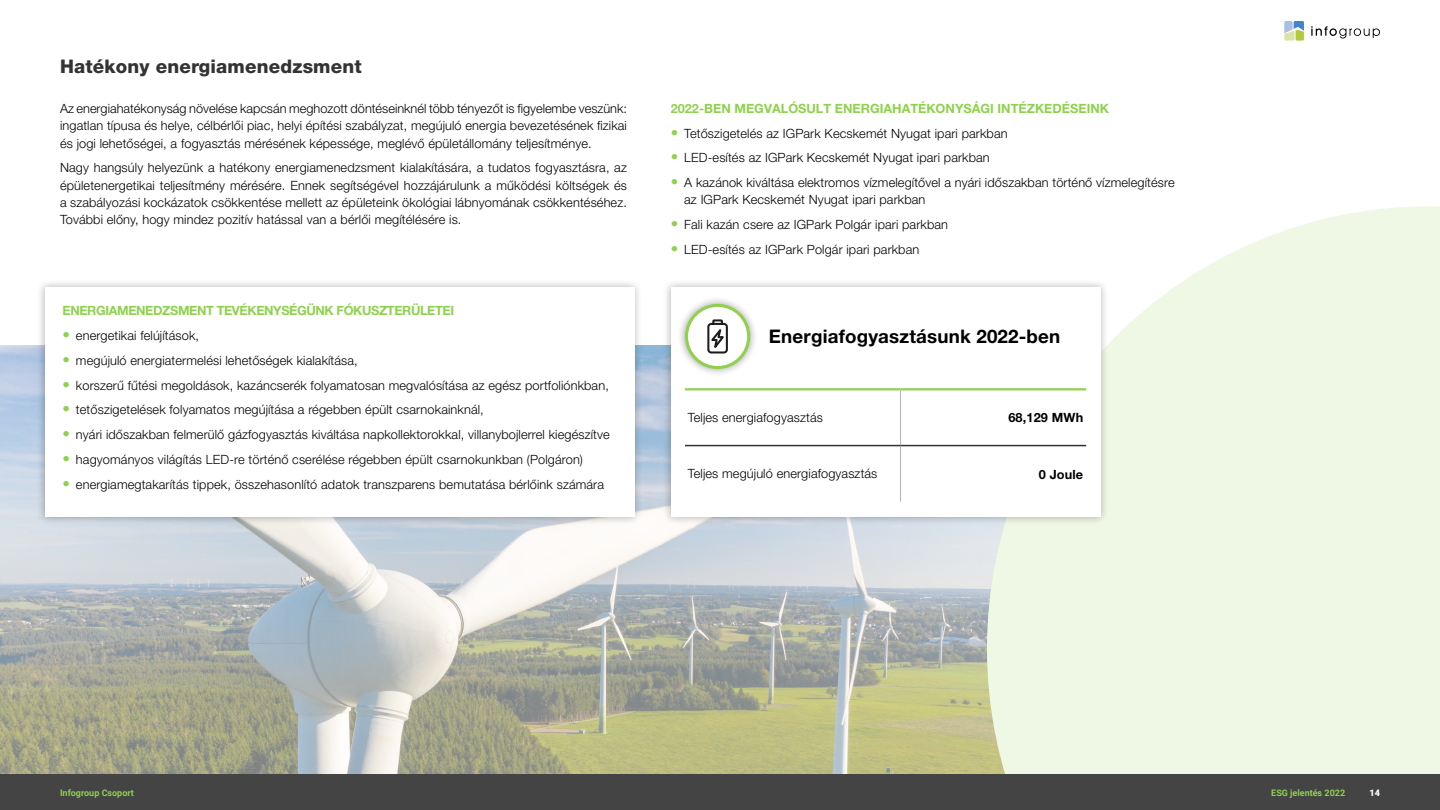
<style>
.page{position:relative;width:1440px;height:810px;background:#fff}
.page>*{position:absolute;margin:0;border:0;box-sizing:border-box;transform-origin:0 0}
.t1{font:700 18.75px "Helvetica Neue LT Pro";letter-spacing:.01em;color:#000}
.t2{font:800 18.75px "Helvetica Neue LT Pro";letter-spacing:.01em;color:#333}
.t3{font:300 12.75px/17.2px "Helvetica Neue LT Pro";letter-spacing:.01em;color:#000;text-align:justify}
.t4{font:700 12.75px "Helvetica Neue LT Pro";color:#8fd14f}
.t5{font:700 12.75px "Helvetica Neue LT Pro";letter-spacing:-.03em;color:#8fd14f}
.t6{font:700 12.75px "Helvetica Neue LT Pro";letter-spacing:.01em;color:#000}
.t7{font:700 9px "Roboto";color:#8fd14f}
.t8{font:900 9px "Roboto";color:#fff}
.s1{font-weight:700;font-size:15px;color:#8fd14f}
</style>
<div class="page">
<img style="left:0;top:345px;width:987px;height:430px">
<svg style="left:987px;top:206px;width:453px;height:569px;background:#f0f8e6"></svg>
<div style="left:36px;top:279px;width:607px;height:246px;background:#000;opacity:.3"></div>
<div style="left:45px;top:287px;width:589px;height:230px;background:#fff"></div>
<div style="left:662px;top:279px;width:447px;height:246px;background:#000;opacity:.3"></div>
<div style="left:671px;top:287px;width:430px;height:230px;background:#fff"></div>
<hr style="left:685px;top:388px;width:216px;height:2px;background:#8fd14f">
<hr style="left:901px;top:388px;width:185px;height:2px;background:#8fd14f">
<hr style="left:900px;top:390px;width:1px;height:55px;background:#b3b3b3">
<hr style="left:900px;top:446px;width:1px;height:56px;background:#b3b3b3">
<hr style="left:685px;top:445px;width:216px;height:1px;background:#333">
<hr style="left:901px;top:445px;width:185px;height:1px;background:#333">
<div style="left:677px;top:296px;width:81px;height:81px;background:#000;opacity:.38"></div>
<div style="left:687px;top:305px;width:62px;height:63px;background:#fff;border-radius:50%"></div>
<div style="left:685px;top:304px;width:65px;height:65px;border:3px solid #8fd14f;border-radius:50%"></div>
<svg style="left:707px;top:319px;width:21px;height:35px"></svg>
<div style="left:0;top:775px;width:1440px;height:35px;background:#434443"></div>
<svg style="left:1311px;top:26px;width:69px;height:12px"></svg>
<svg style="left:1284px;top:21px;width:20px;height:20px"></svg>
<h1 class="t2" style="left:60px;top:56px;width:303px">Hatékony energiamenedzsment</h1>
<p class="t3" style="left:60px;top:100px;width:569px">Az energiahatékonyság növelése kapcsán meghozott döntéseinknél több tényezőt is figyelembe veszünk: ingatlan típusa és helye, célbérlői piac, helyi építési szabályzat, megújuló energia bevezetésének fizikai és jogi lehetőségei, a fogyasztás mérésének képessége, meglévő épületállomány teljesítménye.</p>
<p class="t3" style="left:60px;top:159px;width:569px">Nagy hangsúly helyezünk a hatékony energiamenedzsment kialakítására, a tudatos fogyasztásra, az épületenergetikai teljesítmény mérésére. Ennek segítségével hozzájárulunk a működési költségek és a szabályozási kockázatok csökkentése mellett az épületeink ökológiai lábnyomának csökkentéséhez.<br>További előny, hogy mindez pozitív hatással van a bérlői megítélésére is.</p>
<p class="t5" style="left:62px;top:303px;width:393px">ENERGIAMENEDZSMENT TEVÉKENYSÉGÜNK FÓKUSZTERÜLETEI</p>
<p class="t3" style="left:62px;top:327px;width:138px"><span class="s1">•</span> energetikai felújítások,</p>
<p class="t3" style="left:62px;top:352px;width:297px"><span class="s1">•</span> megújuló energiatermelési lehetőségek kialakítása,</p>
<p class="t3" style="left:62px;top:376px;width:548px"><span class="s1">•</span> korszerű fűtési megoldások, kazáncserék folyamatosan megvalósítása az egész portfoliónkban,</p>
<p class="t3" style="left:62px;top:401px;width:423px"><span class="s1">•</span> tetőszigetelések folyamatos megújítása a régebben épült csarnokainknál,</p>
<p class="t3" style="left:62px;top:426px;width:549px"><span class="s1">•</span> nyári időszakban felmerülő gázfogyasztás kiváltása napkollektorokkal, villanybojlerrel kiegészítve</p>
<p class="t3" style="left:62px;top:451px;width:522px"><span class="s1">•</span> hagyományos világítás LED-re történő cserélése régebben épült csarnokunkban (Polgáron)</p>
<p class="t3" style="left:62px;top:475px;width:543px"><span class="s1">•</span> energiamegtakarítás tippek, összehasonlító adatok transzparens bemutatása bérlőink számára</p>
<p class="t4" style="left:671px;top:101px;width:440px">2022-BEN MEGVALÓSULT ENERGIAHATÉKONYSÁGI INTÉZKEDÉSEINK</p>
<p class="t3" style="left:671px;top:124px;width:338px"><span class="s1">•</span> Tetőszigetelés az IGPark Kecskemét Nyugat ipari parkban</p>
<p class="t3" style="left:671px;top:149px;width:321px"><span class="s1">•</span> LED-esítés az IGPark Kecskemét Nyugat ipari parkban</p>
<p class="t3" style="left:684px;top:174px;width:492px;text-indent:-14px"><span class="s1">•</span> A kazánok kiváltása elektromos vízmelegítővel a nyári időszakban történő vízmelegítésre az IGPark Kecskemét Nyugat ipari parkban</p>
<p class="t3" style="left:671px;top:216px;width:279px"><span class="s1">•</span> Fali kazán csere az IGPark Polgár ipari parkban</p>
<p class="t3" style="left:671px;top:241px;width:250px"><span class="s1">•</span> LED-esítés az IGPark Polgár ipari parkban</p>
<h1 class="t1" style="left:769px;top:324px;width:293px">Energiafogyasztásunk 2022-ben</h1>
<p class="t3" style="left:688px;top:409px;width:136px">Teljes energiafogyasztás</p>
<p class="t6" style="left:1008px;top:410px;width:76px">68,129 MWh</p>
<p class="t3" style="left:688px;top:465px;width:191px">Teljes megújuló energiafogyasztás</p>
<p class="t6" style="left:1039px;top:466px;width:46px">0 Joule</p>
<p class="t7" style="left:60px;top:786px;width:75px">Infogroup Csoport</p>
<p class="t7" style="left:1271px;top:786px;width:75px">ESG jelentés 2022</p>
<p class="t8" style="left:1370px;top:786px;width:12px">14</p>
</div>
